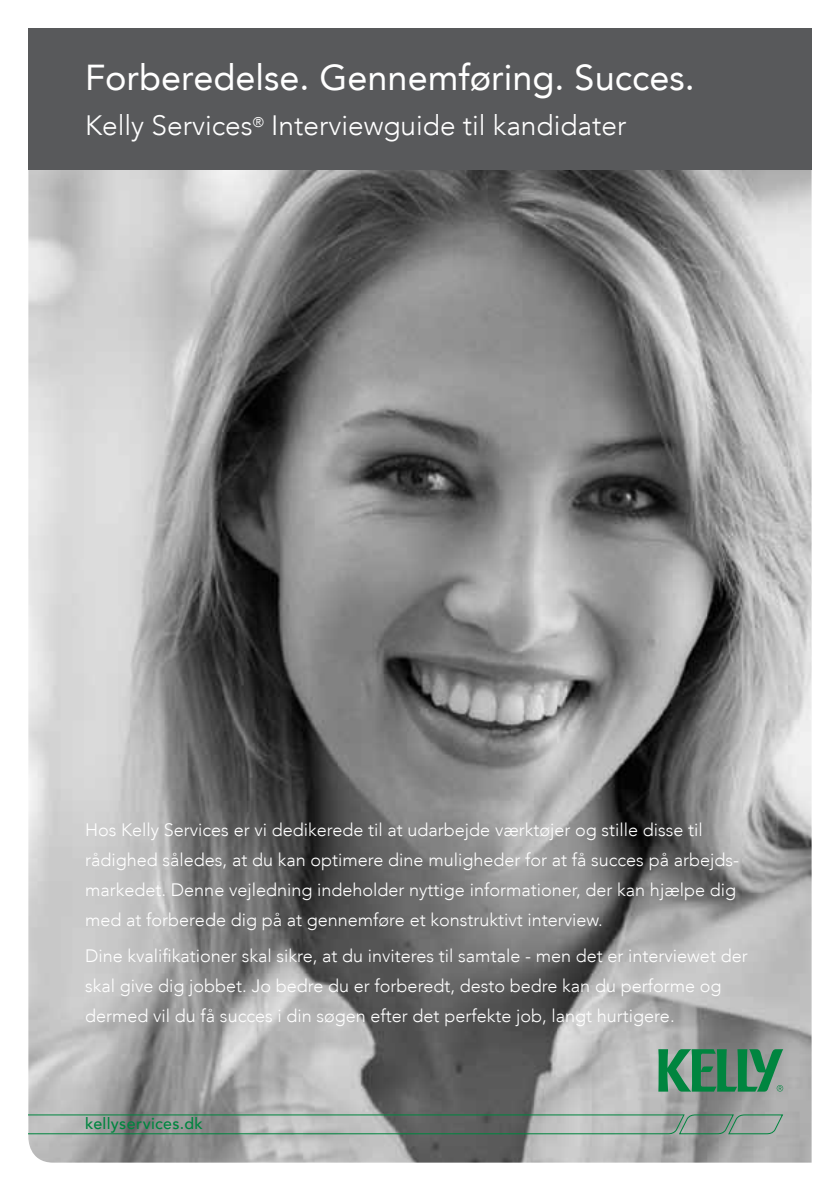
<style>
.page{position:relative;width:840px;height:1191px;background:#fff}
.page>*{position:absolute;margin:0;border:0;box-sizing:border-box;transform-origin:0 0}
.t1{font:36px "Avenir";color:#fff}
.t2{font:300 28px "Avenir";color:#fff}
.t3{font:300 18px/30px "Avenir";color:#fff}
.t4{font:500 16px "Avenir";letter-spacing:.02em;color:#00853f}
</style>
<div class="page">
<img style="left:28px;top:170px;width:783px;height:992px">
<svg style="left:28px;top:1114px;width:755px;height:21px"></svg>
<svg style="left:658px;top:1049px;width:124px;height:42px"></svg>
<div style="left:28px;top:28px;width:783px;height:142px;background:#58595b"></div>
<h1 class="t1" style="left:85px;top:57px;width:611px">Forberedelse. Gennemføring. Succes.</h1>
<h2 class="t2" style="left:85px;top:109px;width:542px">Kelly Services<sup>®</sup> Interviewguide til kandidater</h2>
<p class="t3" style="left:85px;top:815px;width:655px">Hos Kelly Services er vi dedikerede til at udarbejde værktøjer og stille disse til rådighed således, at du kan optimere dine muligheder for at få succes på arbejds&shy;markedet. Denne vejledning indeholder nyttige informationer, der kan hjælpe dig med at forberede dig på at gennemføre et konstruktivt interview.</p>
<p class="t3" style="left:85px;top:940px;width:663px">Dine kvalifikationer skal sikre, at du inviteres til samtale - men det er interviewet der skal give dig jobbet. Jo bedre du er forberedt, desto bedre kan du performe og dermed vil du få succes i din søgen efter det perfekte job, langt hurtigere.</p>
<p class="t4" style="left:85px;top:1114px;width:119px">kellyservices.dk</p>
</div>
